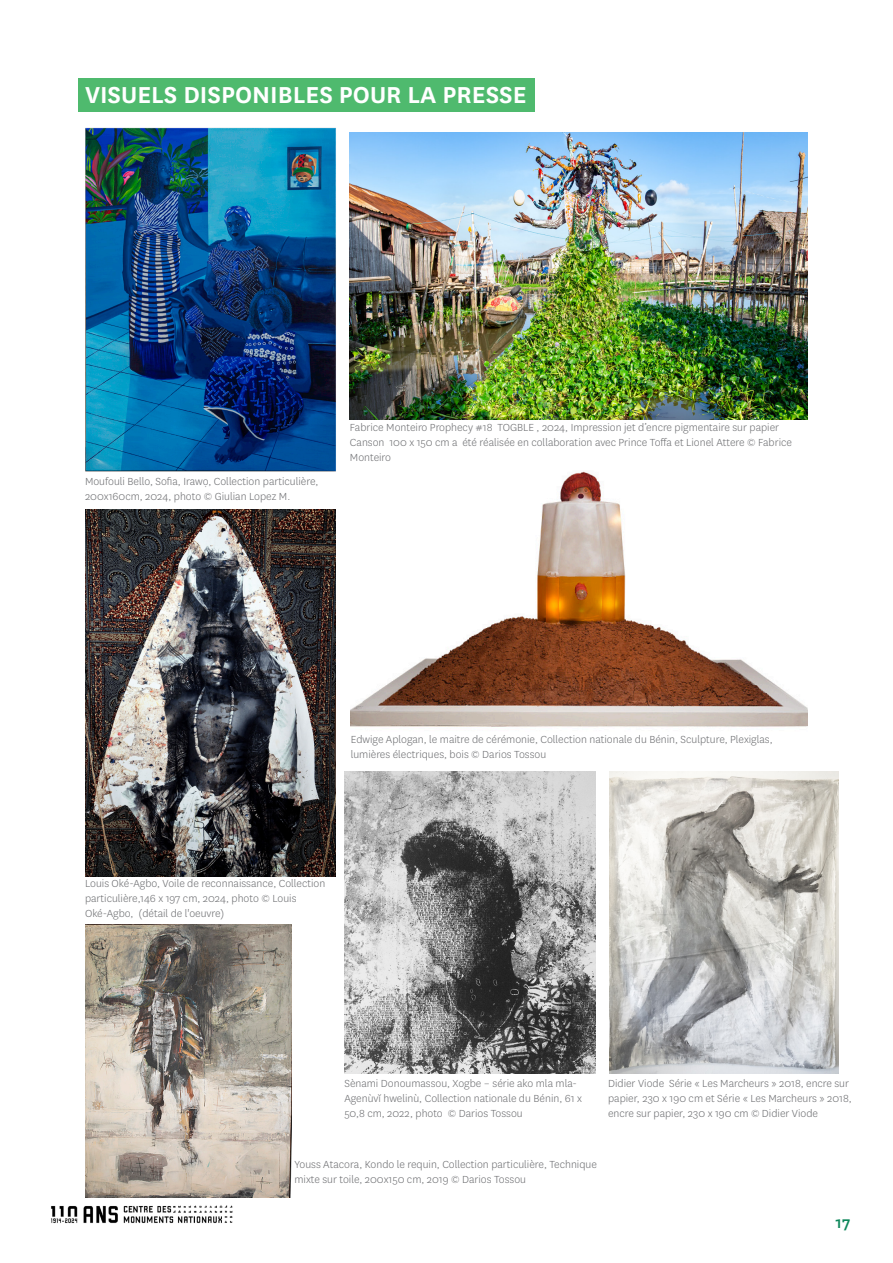
<style>
.page{position:relative;width:893px;height:1263px;background:#fff}
.page>*{position:absolute;margin:0;border:0;box-sizing:border-box;transform-origin:0 0}
.INTER_niveau_1{font:600 27px "National";color:#fff}
.t1{font:500 18px "National";color:#0e875b}
.LÉGENDES{font:300 12px/15px "National";color:#6c6d70}
</style>
<div class="page">
<img style="left:51px;top:1205px;width:182px;height:18px">
<div style="left:79px;top:78px;width:456px;height:33px;background:#4fba6e"></div>
<img style="left:85px;top:127px;width:251px;height:345px">
<img style="left:350px;top:133px;width:458px;height:287px">
<img style="left:85px;top:510px;width:251px;height:366px">
<img style="left:351px;top:471px;width:457px;height:256px">
<img style="left:344px;top:772px;width:251px;height:302px">
<img style="left:85px;top:925px;width:206px;height:272px">
<img style="left:609px;top:772px;width:230px;height:302px">
<p class="INTER_niveau_1" style="left:85px;top:76px;width:443px">VISUELS DISPONIBLES POUR LA PRESSE</p>
<p class="LÉGENDES" style="left:85px;top:474px;width:235px">Moufouli Bello, Sofia, Irawọ, Collection particulière,<br>200x160cm, 2024, photo © Giulian Lopez M.</p>
<p class="LÉGENDES" style="left:350px;top:419px;width:444px">Fabrice Monteiro Prophecy #18 TOGBLE , 2024, Impression jet d’encre pigmentaire sur papier<br>Canson 100 x 150 cm a été réalisée en collaboration avec Prince Toffa et Lionel Attere © Fabrice<br>Monteiro</p>
<p class="LÉGENDES" style="left:351px;top:731px;width:423px">Edwige Aplogan, le maitre de cérémonie, Collection nationale du Bénin, Sculpture, Plexiglas, lumières électriques, bois © Darios Tossou</p>
<p class="LÉGENDES" style="left:85px;top:875px;width:242px">Louis Oké-Agbo, Voile de reconnaissance, Collection particulière,146 x 197 cm, 2024, photo © Louis<br>Oké-Agbo, (détail de l'oeuvre)</p>
<p class="LÉGENDES" style="left:344px;top:1075px;width:239px">Sènami Donoumassou, Xogbe – série ako mla mla-<br>Agenùvĭ hwelinù, Collection nationale du Bénin, 61 x<br>50,8 cm, 2022, photo © Darios Tossou</p>
<p class="LÉGENDES" style="left:608px;top:1075px;width:245px">Didier Viode Série « Les Marcheurs » 2018, encre sur papier, 230 x 190 cm et Série « Les Marcheurs » 2018, encre sur papier, 230 x 190 cm © Didier Viode</p>
<p class="LÉGENDES" style="left:294px;top:1156px;width:304px">Youss Atacora, Kondo le requin, Collection particulière, Technique mixte sur toile, 200x150 cm, 2019 © Darios Tossou</p>
<h2 class="t1" style="left:836px;top:1211px;width:16px">17</h2>
</div>
